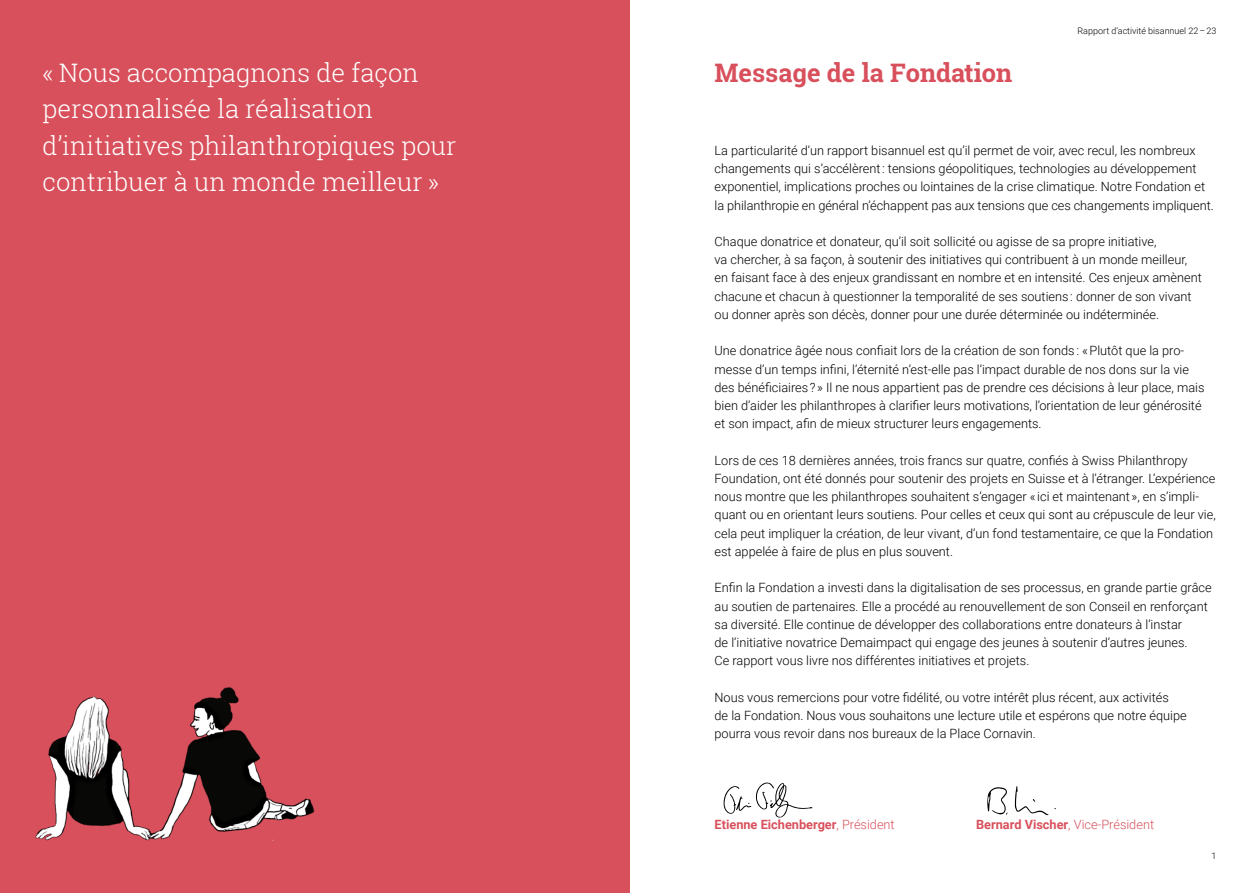
<style>
.page{position:relative;width:1259px;height:893px;background:#fff}
.page>*{position:absolute;margin:0;border:0;box-sizing:border-box;transform-origin:0 0}
.t1{font:300 25.5px/36.5px "Roboto Slab";color:#fff}
.t2{font:700 25.5px "Roboto Slab";color:#d8505c}
.t3{font:300 12.75px/18.1px "Roboto";color:#000}
.t4{font:700 12.75px "Roboto";color:#d8505c}
.t5{font:300 12.75px "Roboto";color:#d8505c}
.t6{font:300 9px "Roboto";color:#000}
.s1{font-weight:300}
.s2{font-weight:700}
</style>
<div class="page">
<svg style="left:723px;top:782px;width:90px;height:36px"></svg>
<svg style="left:987px;top:786px;width:69px;height:29px"></svg>
<div style="left:0;top:0;width:629px;height:893px;background:#d8505c"></div>
<img style="left:35px;top:687px;width:280px;height:154px">
<h1 class="t1" style="left:43px;top:54px;width:415px">« Nous accompagnons de façon personnalisée la réalisation d’initiatives philanthropiques pour contribuer à un monde meilleur »</h1>
<h1 class="t2" style="left:714px;top:55px;width:299px">Message de la Fondation</h1>
<p class="t6" style="left:1077px;top:25px;width:140px">Rapport d’activité bisannuel 22 – 23</p>
<p class="t3" style="left:714px;top:141px;width:501px">La particularité d’un rapport bisannuel est qu’il permet de voir, avec recul, les nombreux changements qui s’accélèrent : tensions géopolitiques, technologies au développement exponentiel, implications proches ou lointaines de la crise climatique. Notre Fondation et la philanthropie en général n’échappent pas aux tensions que ces changements impliquent.</p>
<p class="t3" style="left:714px;top:232px;width:489px">Chaque donatrice et donateur, qu’il soit sollicité ou agisse de sa propre initiative,<br>va chercher, à sa façon, à soutenir des initiatives qui contribuent à un monde meilleur, en faisant face à des enjeux grandissant en nombre et en intensité. Ces enjeux amènent chacune et chacun à questionner la temporalité de ses soutiens : donner de son vivant ou donner après son décès, donner pour une durée déterminée ou indéterminée.</p>
<p class="t3" style="left:714px;top:341px;width:491px">Une donatrice âgée nous confiait lors de la création de son fonds : « Plutôt que la pro&shy;messe d’un temps infini, l’éternité n’est-elle pas l’impact durable de nos dons sur la vie des bénéficiaires ? » Il ne nous appartient pas de prendre ces décisions à leur place, mais bien d’aider les philanthropes à clarifier leurs motivations, l’orientation de leur générosité et son impact, afin de mieux structurer leurs engagements.</p>
<p class="t3" style="left:714px;top:451px;width:503px">Lors de ces 18 dernières années, trois francs sur quatre, confiés à Swiss Philanthropy Foundation, ont été donnés pour soutenir des projets en Suisse et à l’étranger. L’expérience nous montre que les philanthropes souhaitent s’engager « ici et maintenant », en s’impli&shy;quant ou en orientant leurs soutiens. Pour celles et ceux qui sont au crépuscule de leur vie, cela peut impliquer la création, de leur vivant, d’un fond testamentaire, ce que la Fondation est appelée à faire de plus en plus souvent.</p>
<p class="t3" style="left:714px;top:578px;width:498px">Enfin la Fondation a investi dans la digitalisation de ses processus, en grande partie grâce au soutien de partenaires. Elle a procédé au renouvellement de son Conseil en renforçant sa diversité. Elle continue de développer des collaborations entre donateurs à l’instar<br>de l’initiative novatrice Demaimpact qui engage des jeunes à soutenir d’autres jeunes.<br>Ce rapport vous livre nos différentes initiatives et projets.</p>
<p class="t3" style="left:714px;top:687px;width:473px">Nous vous remercions pour votre fidélité, ou votre intérêt plus récent, aux activités<br>de la Fondation. Nous vous souhaitons une lecture utile et espérons que notre équipe pourra vous revoir dans nos bureaux de la Place Cornavin.</p>
<p class="t4" style="left:714px;top:816px;width:182px">Etienne Eichenberger<span class="s1">, Président</span></p>
<p class="t5" style="left:976px;top:816px;width:179px"><span class="s2">Bernard Vischer</span>, Vice-Président</p>
<p class="t6" style="left:1211px;top:849px;width:6px">1</p>
</div>
